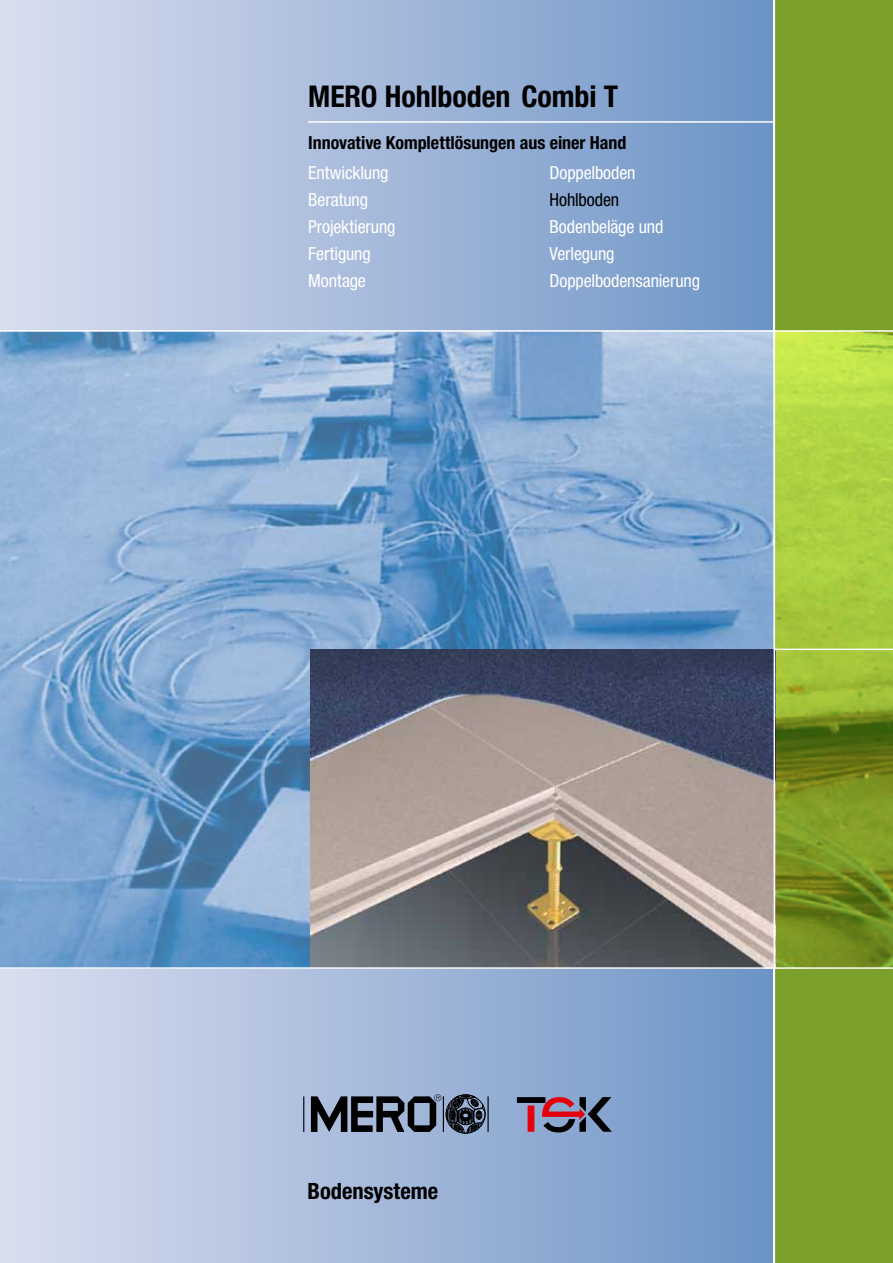
<style>
.page{position:relative;width:893px;height:1263px;background:#fff}
.page>*{position:absolute;margin:0;border:0;box-sizing:border-box;transform-origin:0 0}
.t1{font:700 condensed 30px "Helvetica Neue";letter-spacing:-.005em;color:#000}
.t2{font:700 condensed 22.5px "Helvetica Neue";color:#000}
.t3{font:condensed 18px/27px "Helvetica Neue";letter-spacing:-.01em;color:#fff}
.t4{font:700 condensed 18px "Helvetica Neue";color:#000}
.t5{font:condensed 18px "Helvetica Neue";letter-spacing:-.01em;color:#000}
</style>
<div class="page">
<div style="left:0;top:0;width:773px;height:1263px;background:linear-gradient(to right,#dadfef,#6d94c5)"></div>
<div style="left:775px;top:0;width:118px;height:1263px;background:#7aa02a"></div>
<hr style="left:309px;top:121px;width:465px;height:2px;background:#fff">
<img style="left:0;top:332px;width:893px;height:635px">
<img style="left:310px;top:649px;width:464px;height:318px">
<hr style="left:775px;top:649px;width:118px;height:1px;background:#fff">
<hr style="left:0;top:967px;width:893px;height:2px;background:#fff">
<hr style="left:0;top:330px;width:893px;height:2px;background:#fff">
<hr style="left:774px;top:0;width:1px;height:1263px;background:#fff">
<svg style="left:311px;top:1093px;width:176px;height:41px;background:#545f71"></svg>
<svg style="left:528px;top:1097px;width:84px;height:35px;background:#7c5d77"></svg>
<div style="left:517px;top:1097px;width:28px;height:6px;background:#000"></div>
<hr style="left:303px;top:1096px;width:1px;height:36px;background:#000">
<hr style="left:443px;top:1096px;width:1px;height:36px;background:#000">
<hr style="left:487px;top:1096px;width:2px;height:36px;background:#000">
<h1 class="t1" style="left:308px;top:78px;width:311px">MERO Hohlboden Combi T</h1>
<p class="t4" style="left:308px;top:132px;width:320px">Innovative Komplettlösungen aus einer Hand</p>
<p class="t3" style="left:308px;top:159px;width:89px">Entwicklung<br>Beratung<br>Projektierung<br>Fertigung<br>Montage</p>
<p class="t3" style="left:549px;top:159px;width:88px">Doppelboden</p>
<p class="t5" style="left:549px;top:189px;width:71px">Hohlboden</p>
<p class="t3" style="left:549px;top:213px;width:152px">Bodenbeläge und<br>Verlegung<br>Doppelbodensanierung</p>
<p class="t2" style="left:308px;top:1177px;width:132px">Bodensysteme</p>
</div>
